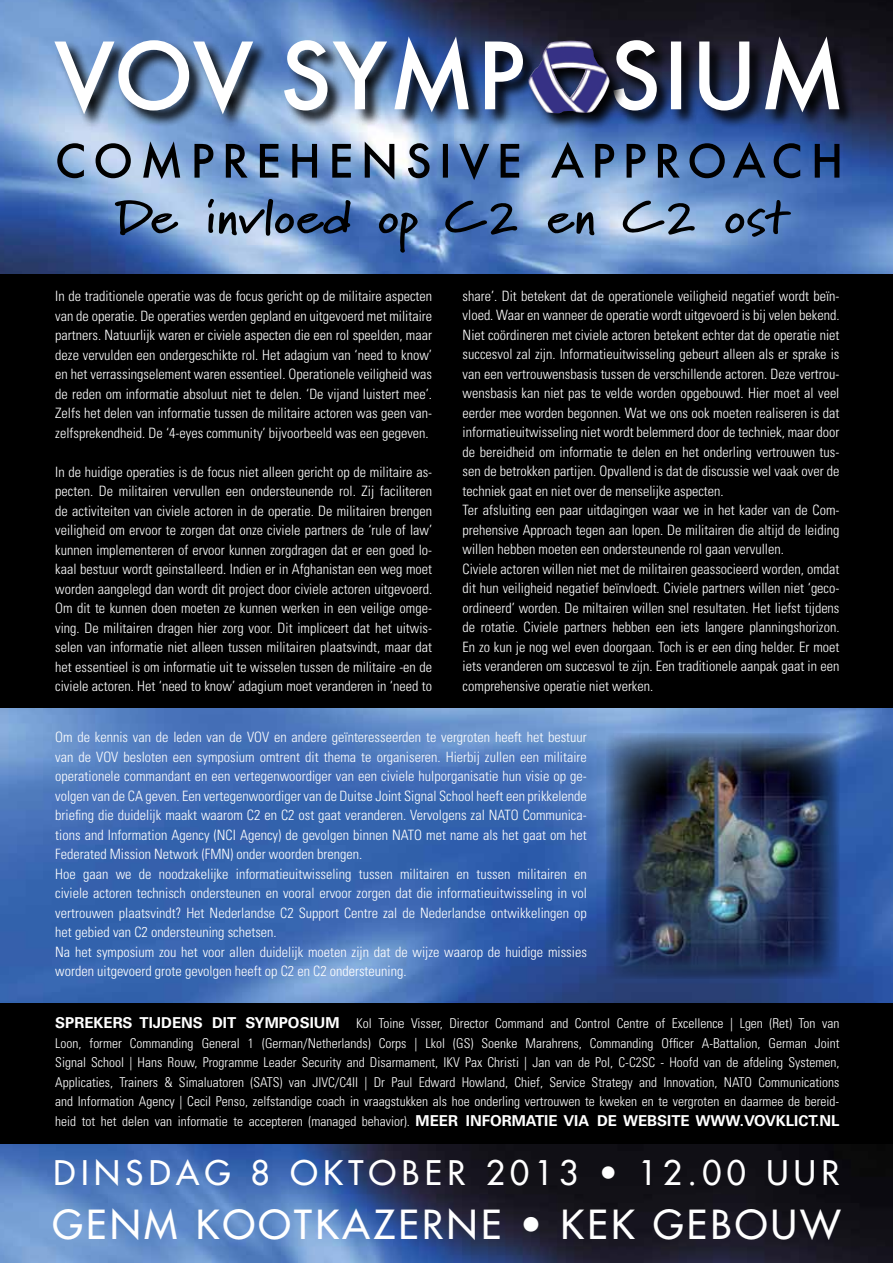
<style>
.page{position:relative;width:893px;height:1263px;background:#fff}
.page>*{position:absolute;margin:0;border:0;box-sizing:border-box;transform-origin:0 0}
.t1{font:39px "Futura";letter-spacing:.09em;color:#fff}
.t2{font:33px "Futura";letter-spacing:.165em;color:#fff}
.t3{font:300 condensed 14.25px/19.5px "Univers";color:#fff;text-align:justify}
.t4{font:300 condensed 13.5px/19.5px "Univers";color:#fff;text-align:justify}
.s1{font-weight:700;font-stretch:normal;font-size:15px}
</style>
<div class="page">
<img style="left:0;top:0;width:893px;height:275px">
<div style="left:0;top:275px;width:893px;height:988px;background:#000"></div>
<div style="left:55px;top:38px;width:485px;height:92px;background:#000;opacity:.95"></div>
<svg style="left:54px;top:36px;width:469px;height:78px"></svg>
<div style="left:613px;top:38px;width:243px;height:90px;background:#000;opacity:.95"></div>
<svg style="left:613px;top:36px;width:226px;height:76px"></svg>
<svg style="left:57px;top:141px;width:782px;height:39px;background:#5a759b"></svg>
<svg style="left:113px;top:198px;width:678px;height:55px;background:#6a8ab7"></svg>
<img style="left:0;top:1144px;width:893px;height:119px">
<div style="left:528px;top:40px;width:99px;height:91px;background:#000;opacity:.95"></div>
<img style="left:528px;top:41px;width:82px;height:72px">
<img style="left:0;top:708px;width:893px;height:294px">
<img style="left:606px;top:733px;width:233px;height:246px">
<p class="t3" style="left:55px;top:286px;width:378px">In de traditionele operatie was de focus gericht op de militaire aspecten van de operatie. De operaties werden gepland en uitgevoerd met militaire partners. Natuurlijk waren er civiele aspecten die een rol speelden, maar deze vervulden een ondergeschikte rol. Het adagium van ‘need to know’ en het verrassingselement waren essentieel. Operationele veiligheid was de reden om informatie absoluut niet te delen. ‘De vijand luistert mee’.<br>Zelfs het delen van informatie tussen de militaire actoren was geen van&shy;zelfsprekendheid. De ‘4-eyes community’ bijvoorbeeld was een gegeven.</p>
<p class="t3" style="left:55px;top:462px;width:378px">In de huidige operaties is de focus niet alleen gericht op de militaire as&shy;pecten. De militairen vervullen een ondersteunende rol. Zij faciliteren de activiteiten van civiele actoren in de operatie. De militairen brengen veiligheid om ervoor te zorgen dat onze civiele partners de ‘rule of law’ kunnen implementeren of ervoor kunnen zorgdragen dat er een goed lo&shy;kaal bestuur wordt geinstalleerd. Indien er in Afghanistan een weg moet worden aangelegd dan wordt dit project door civiele actoren uitgevoerd.<br>Om dit te kunnen doen moeten ze kunnen werken in een veilige omge&shy;ving. De militairen dragen hier zorg voor. Dit impliceert dat het uitwis&shy;selen van informatie niet alleen tussen militairen plaatsvindt, maar dat het essentieel is om informatie uit te wisselen tussen de militaire -en de civiele actoren. Het ‘need to know’ adagium moet veranderen in ‘need to</p>
<p class="t3" style="left:463px;top:286px;width:378px;text-align:left">share’. Dit betekent dat de operationele veiligheid negatief wordt beïn&shy;vloed. Waar en wanneer de operatie wordt uitgevoerd is bij velen bekend.<br>Niet coördineren met civiele actoren betekent echter dat de operatie niet succesvol zal zijn. Informatieuitwisseling gebeurt alleen als er sprake is van een vertrouwensbasis tussen de verschillende actoren. Deze vertrou&shy;wensbasis kan niet pas te velde worden opgebouwd. Hier moet al veel eerder mee worden begonnen. Wat we ons ook moeten realiseren is dat informatieuitwisseling niet wordt belemmerd door de techniek, maar door de bereidheid om informatie te delen en het onderling vertrouwen tus&shy;sen de betrokken partijen. Opvallend is dat de discussie wel vaak over de techniek gaat en niet over de menselijke aspecten.<br>Ter afsluiting een paar uitdagingen waar we in het kader van de Com&shy;prehensive Approach tegen aan lopen. De militairen die altijd de leiding willen hebben moeten een ondersteunende rol gaan vervullen.<br>Civiele actoren willen niet met de militairen geassocieerd worden, omdat dit hun veiligheid negatief beïnvloedt. Civiele partners willen niet ‘geco&shy;ordineerd’ worden. De miltairen willen snel resultaten. Het liefst tijdens de rotatie. Civiele partners hebben een iets langere planningshorizon.<br>En zo kun je nog wel even doorgaan. Toch is er een ding helder. Er moet iets veranderen om succesvol te zijn. Een traditionele aanpak gaat in een comprehensive operatie niet werken.</p>
<p class="t3" style="left:55px;top:727px;width:533px;text-align:left">Om de kennis van de leden van de VOV en andere geïnteresseerden te vergroten heeft het bestuur van de VOV besloten een symposium omtrent dit thema te organiseren. Hierbij zullen een militaire operationele commandant en een vertegenwoordiger van een civiele hulporganisatie hun visie op ge&shy;volgen van de CA geven. Een vertegenwoordiger van de Duitse Joint Signal School heeft een prikkelende briefing die duidelijk maakt waarom C2 en C2 ost gaat veranderen. Vervolgens zal NATO Communica&shy;tions and Information Agency (NCI Agency) de gevolgen binnen NATO met name als het gaat om het Federated Mission Network (FMN) onder woorden brengen.<br>Hoe gaan we de noodzakelijke informatieuitwisseling tussen militairen en tussen militairen en civiele actoren technisch ondersteunen en vooral ervoor zorgen dat die informatieuitwisseling in vol vertrouwen plaatsvindt? Het Nederlandse C2 Support Centre zal de Nederlandse ontwikkelingen op het gebied van C2 ondersteuning schetsen.<br>Na het symposium zou het voor allen duidelijk moeten zijn dat de wijze waarop de huidige missies worden uitgevoerd grote gevolgen heeft op C2 en C2 ondersteuning.</p>
<p class="t4" style="left:55px;top:1014px;width:786px"><span class="s1">SPREKERS TIJDENS DIT SYMPOSIUM</span> Kol Toine Visser, Director Command and Control Centre of Excellence | Lgen (Ret) Ton van Loon, former Commanding General 1 (German/Netherlands) Corps | Lkol (GS) Soenke Marahrens, Commanding Officer A-Battalion, German Joint Signal School | Hans Rouw, Programme Leader Security and Disarmament, IKV Pax Christi | Jan van de Pol, C-C2SC - Hoofd van de afdeling Systemen, Applicaties, Trainers &amp; Simaluatoren (SATS) van JIVC/C4II | Dr Paul Edward Howland, Chief, Service Strategy and Innovation, NATO Communications and Information Agency | Cecil Penso, zelfstandige coach in vraagstukken als hoe onderling vertrouwen te kweken en te vergroten en daarmee de bereid&shy;heid tot het delen van informatie te accepteren (managed behavior). <span class="s1">MEER INFORMATIE VIA DE WEBSITE WWW.VOVKLICT.NL</span></p>
<h2 class="t2" style="left:54px;top:1152px;width:787px">DINSDAG 8 OKTOBER 2013 • 12.00 UUR</h2>
<h1 class="t1" style="left:52px;top:1200px;width:790px">GENM KOOTKAZERNE • KEK GEBOUW</h1>
</div>
